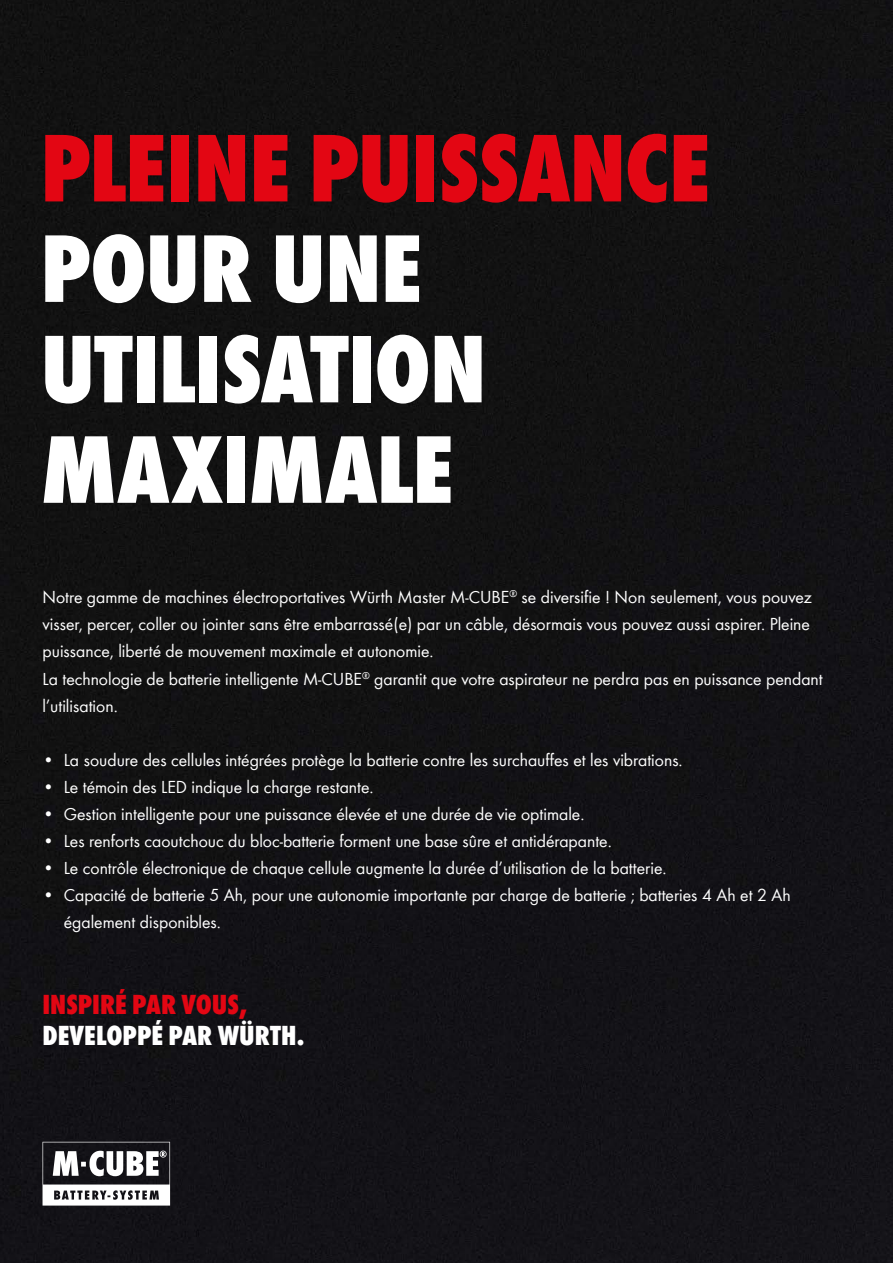
<style>
.page{position:relative;width:893px;height:1263px;background:#121214}
.page>*{position:absolute;margin:0;border:0;box-sizing:border-box;transform-origin:0 0}
.t1{font:800 condensed 99.75px/100.5px "Wuerth";letter-spacing:-.005em;color:#fff}
.t2{font:800 condensed 99.75px "Wuerth";letter-spacing:-.005em;color:#e30613}
.t3{font:800 condensed 28.5px "Wuerth";color:#fff}
.t4{font:800 condensed 28.5px "Wuerth";color:#e30613}
.t5{font:18px/27px "Wuerth";color:#fff}
</style>
<div class="page">
<svg style="left:43px;top:1142px;width:127px;height:63px"></svg>
<h1 class="t2" style="left:41px;top:98px;width:671px">PLEINE PUISSANCE</h1>
<h1 class="t1" style="left:41px;top:212px;width:447px">POUR UNE<br>UTILISATION<br>MAXIMALE</h1>
<p class="t5" style="left:43px;top:583px;width:782px">Notre gamme de machines électroportatives Würth Master M-CUBE<sup>®</sup> se diversifie ! Non seulement, vous pouvez visser, percer, coller ou jointer sans être embarrassé(e) par un câble, désormais vous pouvez aussi aspirer. Pleine puissance, liberté de mouvement maximale et autonomie.<br>La technologie de batterie intelligente M-CUBE<sup>®</sup> garantit que votre aspirateur ne perdra pas en puissance pendant l’utilisation.</p>
<p class="t5" style="left:43px;top:745px;width:642px">• La soudure des cellules intégrées protège la batterie contre les surchauffes et les vibrations.</p>
<p class="t5" style="left:43px;top:772px;width:333px">• Le témoin des LED indique la charge restante.</p>
<p class="t5" style="left:43px;top:799px;width:543px">• Gestion intelligente pour une puissance élevée et une durée de vie optimale.</p>
<p class="t5" style="left:43px;top:826px;width:571px">• Les renforts caoutchouc du bloc-batterie forment une base sûre et antidérapante.</p>
<p class="t5" style="left:43px;top:853px;width:625px">• Le contrôle électronique de chaque cellule augmente la durée d’utilisation de la batterie.</p>
<p class="t5" style="left:64px;top:881px;width:728px;text-indent:-21px">• Capacité de batterie 5 Ah, pour une autonomie importante par charge de batterie ; batteries 4 Ah et 2 Ah également disponibles.</p>
<h2 class="t4" style="left:43px;top:984px;width:206px">INSPIRÉ PAR VOUS,</h2>
<h2 class="t3" style="left:43px;top:1015px;width:264px">DEVELOPPÉ PAR WÜRTH.</h2>
</div>
